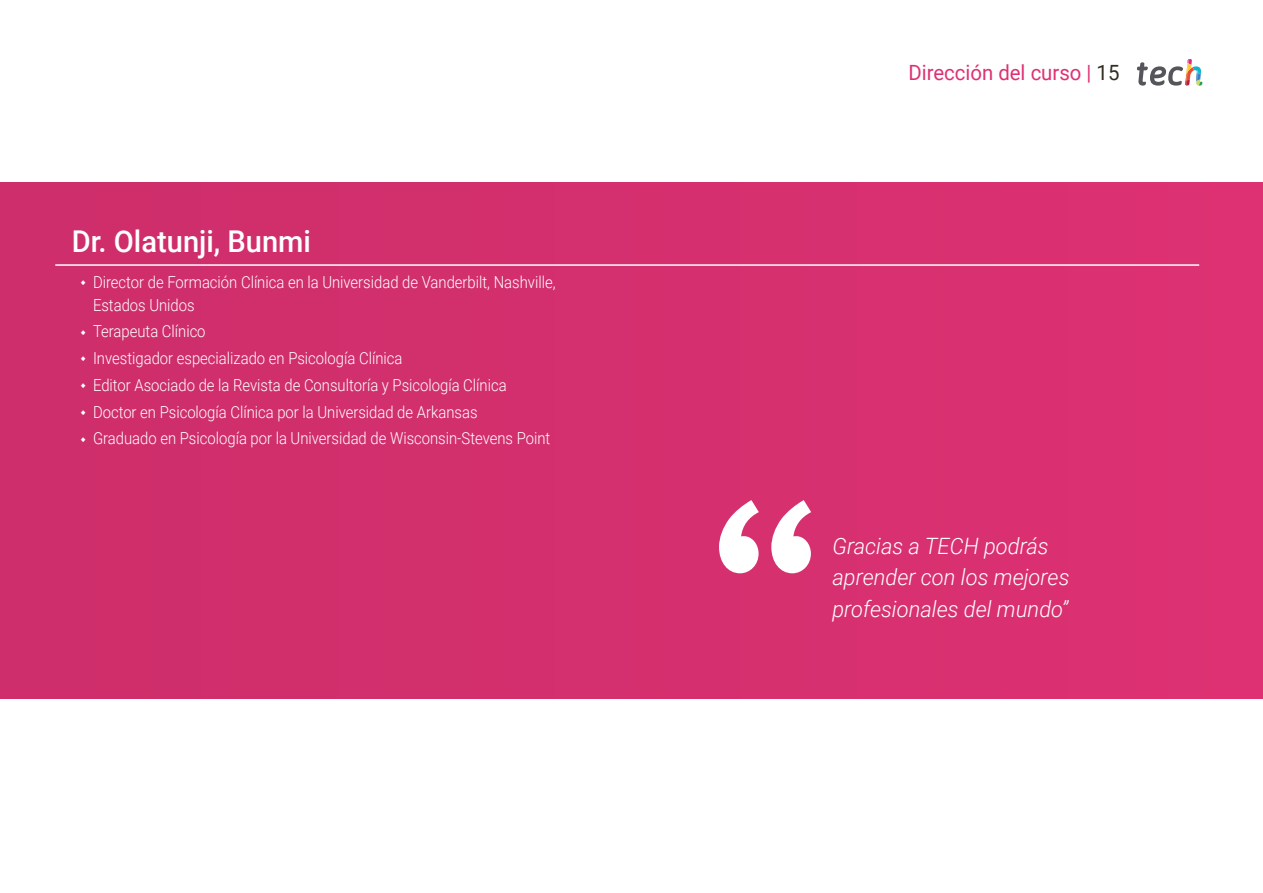
<style>
.page{position:relative;width:1263px;height:893px;background:#fff}
.page>*{position:absolute;margin:0;border:0;box-sizing:border-box;transform-origin:0 0}
.t1{font:500 30px "Roboto";color:#fff}
.t2{font:italic 300 22.5px/31.5px "Roboto";color:#fff}
.t3{font:21px "Roboto";color:#de3173}
.t4{font:300 16.5px/26.7px "Roboto";color:#fff;scale:.9 1}
.s1{color:#312e20}
</style>
<div class="page">
<div style="left:0;top:182px;width:1263px;height:516px;background:#d42f6e"></div>
<svg style="left:719px;top:500px;width:92px;height:73px"></svg>
<svg style="left:1137px;top:59px;width:65px;height:27px"></svg>
<hr style="left:55px;top:264px;width:1144px;height:2px;background:#fff">
<h1 class="t1" style="left:72px;top:220px;width:241px">Dr. Olatunji, Bunmi</h1>
<p class="t4" style="left:93px;top:270px;width:515px;line-height:22.5px">Director de Formación Clínica en la Universidad de Vanderbilt, Nashville,<br>Estados Unidos</p>
<p class="t4" style="left:93px;top:318px;width:510px">Terapeuta Clínico<br>Investigador especializado en Psicología Clínica<br>Editor Asociado de la Revista de Consultoría y Psicología Clínica Doctor en Psicología Clínica por la Universidad de Arkansas<br>Graduado en Psicología por la Universidad de Wisconsin-Stevens Point</p>
<p class="t3" style="left:908px;top:57px;width:213px">Dirección del curso | <span class="s1">15</span></p>
<h2 class="t2" style="left:832px;top:529px;width:239px">Gracias a TECH podrás aprender con los mejores profesionales del mundo”</h2>
</div>
